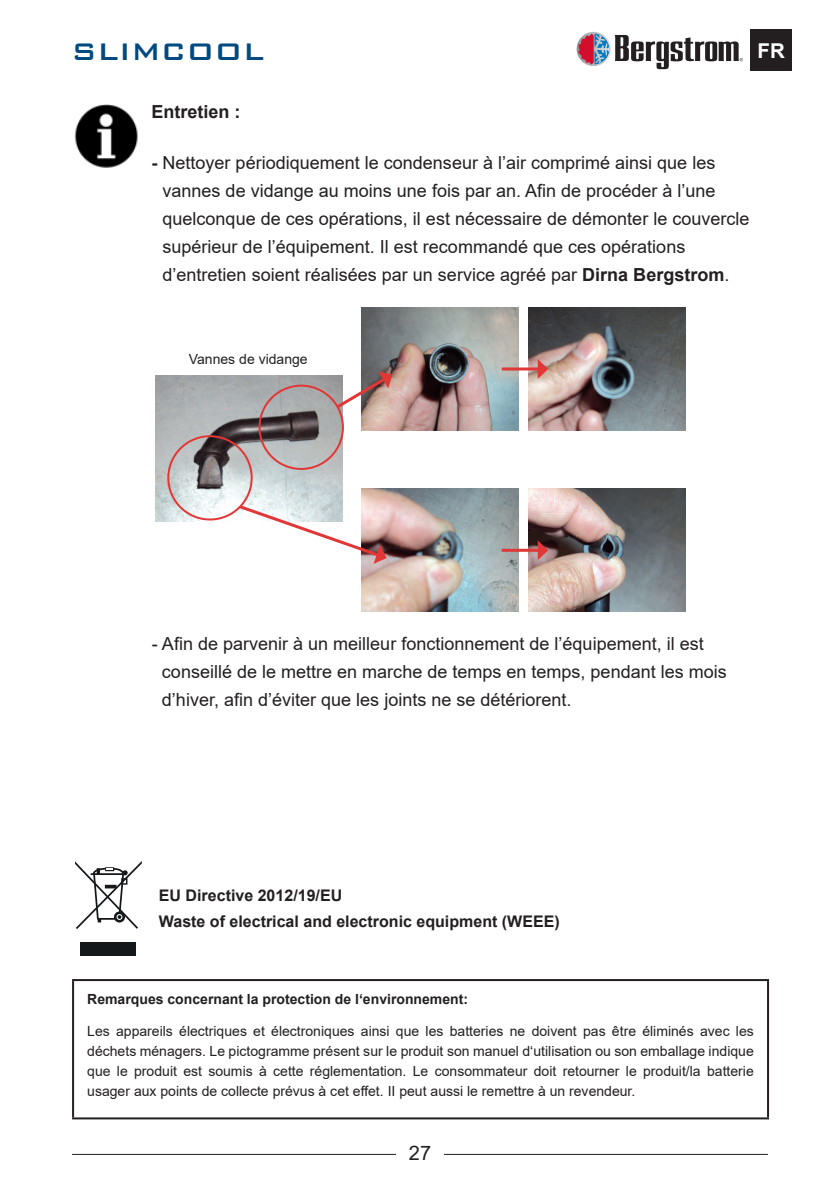
<style>
.page{position:relative;width:840px;height:1191px;background:#fff}
.page>*{position:absolute;margin:0;border:0;box-sizing:border-box;transform-origin:0 0}
.t1{font:500 32px "Bank Gothic BT";color:#004a7f}
.t2{font:700 20.4px "Arial";color:#fff}
.t3{font:20px "Arial";color:#231f20}
.t4{font:18px/28px "Arial";color:#231f20}
.t5{font:700 18px "Arial";color:#231f20}
.t6{font:700 16px "Arial";color:#231f20}
.t7{font:14px/20px "Arial";color:#231f20;text-align:justify}
.t8{font:700 14px "Arial";color:#231f20}
.s1{font-weight:700}
</style>
<div class="page">
<div style="left:750px;top:29px;width:41px;height:42px;background:#231f20"></div>
<hr style="left:72px;top:1153px;width:695px;height:1px;background:#231f20">
<div style="left:396px;top:1145px;width:47px;height:29px;background:#fff"></div>
<svg style="left:576px;top:32px;width:34px;height:34px"></svg>
<svg style="left:578px;top:34px;width:164px;height:35px"></svg>
<div style="left:80px;top:942px;width:56px;height:14px;background:#15181a"></div>
<svg style="left:75px;top:861px;width:67px;height:68px"></svg>
<hr style="left:72px;top:979px;width:696px;height:2px;background:#231f20">
<hr style="left:72px;top:981px;width:2px;height:136px;background:#231f20">
<hr style="left:766px;top:981px;width:2px;height:136px;background:#231f20">
<hr style="left:72px;top:1117px;width:696px;height:2px;background:#231f20">
<img style="left:155px;top:376px;width:187px;height:146px">
<img style="left:361px;top:307px;width:157px;height:123px">
<img style="left:361px;top:489px;width:157px;height:123px">
<img style="left:527px;top:307px;width:157px;height:123px">
<img style="left:527px;top:489px;width:157px;height:122px">
<div style="left:258px;top:385px;width:86px;height:85px;border:2px solid #e13736;border-radius:50%"></div>
<div style="left:167px;top:435px;width:85px;height:85px;border:2px solid #e13736;border-radius:50%"></div>
<svg style="left:334px;top:371px;width:58px;height:39px"></svg>
<svg style="left:236px;top:503px;width:150px;height:61px"></svg>
<hr style="left:501px;top:367px;width:39px;height:3px;background:#e13736">
<svg style="left:537px;top:359px;width:11px;height:20px"></svg>
<hr style="left:501px;top:549px;width:39px;height:3px;background:#e13736">
<svg style="left:537px;top:540px;width:11px;height:20px"></svg>
<img style="left:74px;top:105px;width:64px;height:63px">
<h1 class="t1" style="left:71px;top:34px;width:195px">SLIMCOOL</h1>
<p class="t2" style="left:757px;top:36px;width:29px">FR</p>
<p class="t5" style="left:151px;top:99px;width:91px">Entretien :</p>
<p class="t4" style="left:162px;top:148px;width:588px;text-indent:-11px"><span class="s1">-</span> Nettoyer périodiquement le condenseur à l’air comprimé ainsi que les vannes de vidange au moins une fois par an. Afin de procéder à l’une quelconque de ces opérations, il est nécessaire de démonter le couvercle supérieur de l’équipement. Il est recommandé que ces opérations d’entretien soient réalisées par un service agréé par <span class="s1">Dirna Bergstrom</span>.</p>
<p class="t7" style="left:189px;top:349px;width:120px">Vannes de vidange</p>
<p class="t4" style="left:162px;top:629px;width:566px;text-indent:-10px">- Afin de parvenir à un meilleur fonctionnement de l’équipement, il est conseillé de le mettre en marche de temps en temps, pendant les mois d’hiver, afin d’éviter que les joints ne se détériorent.</p>
<p class="t6" style="left:159px;top:884px;width:185px">EU Directive 2012/19/EU</p>
<p class="t6" style="left:159px;top:910px;width:402px">Waste of electrical and electronic equipment (WEEE)</p>
<p class="t8" style="left:87px;top:989px;width:382px">Remarques concernant la protection de l‘environnement:</p>
<p class="t7" style="left:87px;top:1020px;width:667px">Les appareils électriques et électroniques ainsi que les batteries ne doivent pas être éliminés avec les déchets ménagers. Le pictogramme présent sur le produit son manuel d‘utilisation ou son emballage indique que le produit est soumis à cette réglementation. Le consommateur doit retourner le produit/la batterie usager aux points de collecte prévus à cet effet. II peut aussi le remettre à un revendeur.</p>
<p class="t3" style="left:408px;top:1139px;width:24px">27</p>
</div>
